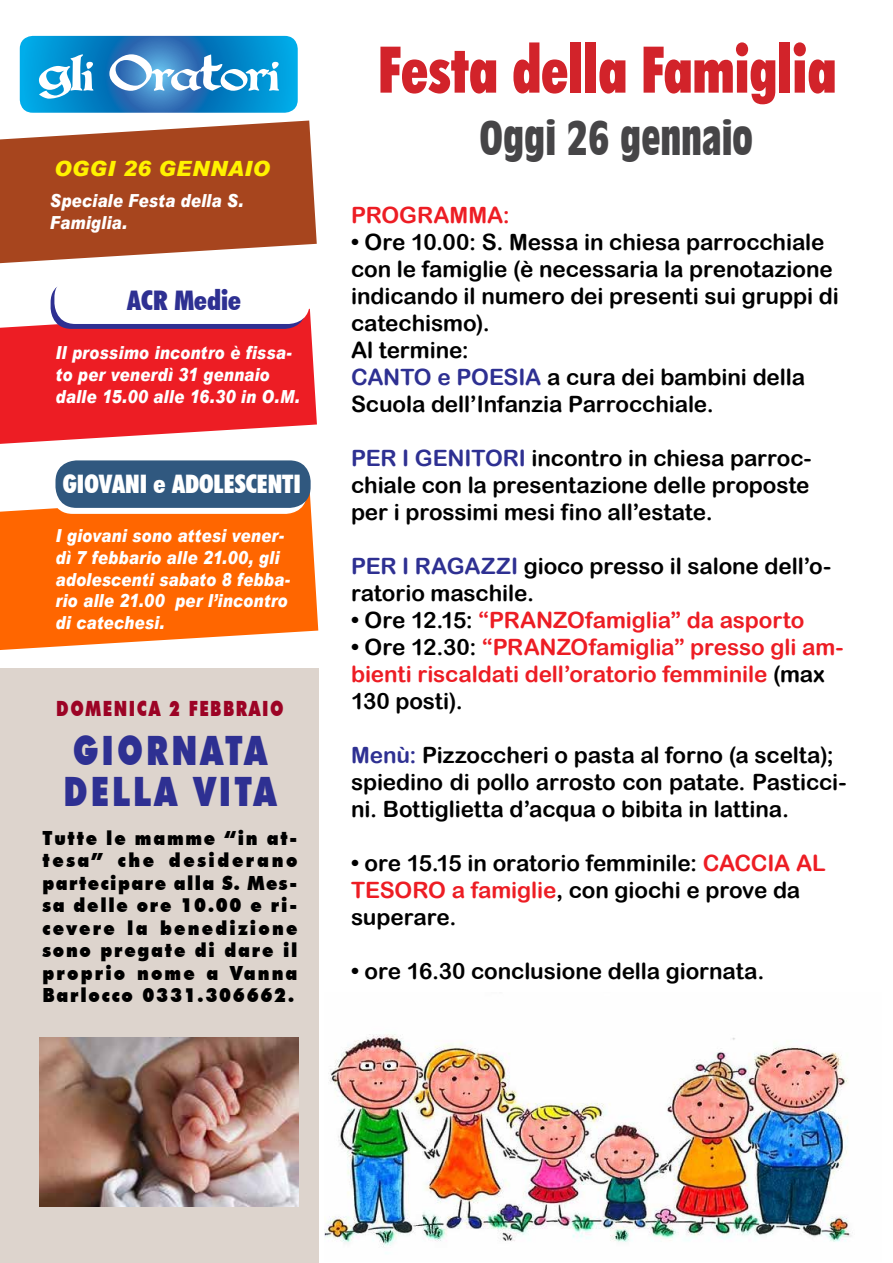
<style>
.page{position:relative;width:893px;height:1263px;background:#fff}
.page>*{position:absolute;margin:0;border:0;box-sizing:border-box;transform-origin:0 0}
.t1{font:900 condensed 64.5px "Futura BT";color:#d2232a;scale:.88 1}
.t2{font:50.1px "Gregorian";letter-spacing:-.01em;color:#fff}
.t3{font:700 condensed 45px "Incised 901 BT";color:#464547}
.t4{font:900 40.5px/40.5px "Futura BT";letter-spacing:.1em;color:#2e3092;scale:.76 1}
.t5{font:900 condensed 27px "Futura BT";color:#2e3092}
.t6{font:900 condensed 25.5px "Futura BT";color:#fff}
.t7{font:22.5px/27px "Arial Rounded MT Bold";letter-spacing:-.005em;color:#000}
.t8{font:22.5px/27px "Arial Rounded MT Bold";letter-spacing:-.005em;color:#ed1d24}
.t9{font:900 21px "Futura BT";letter-spacing:.1em;color:#9c0325;scale:.76 1}
.t10{font:italic 900 21px "Arial";letter-spacing:.01em;color:#fff200}
.t11{font:900 19.5px/22.5px "Futura BT";letter-spacing:.1em;color:#000;text-align:justify;scale:.9 1}
.t12{font:italic 900 18px/21.8px "Arial";letter-spacing:.015em;color:#fff;scale:.84 1}
.s1{color:#2e3092}
.s2{color:#000}
.s3{color:#ed1d24}
</style>
<div class="page">
<svg style="left:20px;top:36px;width:278px;height:77px;background:#1488c9"></svg>
<svg style="left:0;top:121px;width:317px;height:142px;background:#b35f3d"></svg>
<svg style="left:0;top:309px;width:317px;height:135px;background:#ef373d"></svg>
<div style="left:51px;top:281px;width:255px;height:48px;background:#2e3092;border-radius:21px"></div>
<div style="left:54px;top:276px;width:256px;height:48px;background:#fff;border-radius:21px"></div>
<svg style="left:0;top:495px;width:318px;height:155px;background:#ff7519"></svg>
<div style="left:52px;top:466px;width:255px;height:48px;background:#fff;border-radius:21px"></div>
<div style="left:55px;top:460px;width:256px;height:48px;background:#30587f;border-radius:21px"></div>
<div style="left:0;top:669px;width:319px;height:594px;background:#ddd4cd"></div>
<img style="left:39px;top:1037px;width:260px;height:169px">
<img style="left:324px;top:1034px;width:529px;height:213px">
<h2 class="t2" style="left:37px;top:39px;width:242px">gli Oratori</h2>
<p class="t10" style="left:54px;top:156px;width:217px">OGGI 26 GENNAIO</p>
<p class="t12" style="left:50px;top:189px;width:232px">Speciale Festa della S.<br>Famiglia.</p>
<p class="t5" style="left:127px;top:284px;width:115px">ACR Medie</p>
<p class="t12" style="left:55px;top:342px;width:292px">Il prossimo incontro è fissa&shy;to per venerdì 31 gennaio dalle 15.00 alle 16.30 in O.M.</p>
<p class="t6" style="left:63px;top:468px;width:237px">GIOVANI e ADOLESCENTI</p>
<p class="t12" style="left:55px;top:524px;width:281px">I giovani sono attesi vener&shy;dì 7 febbario alle 21.00, gli adolescenti sabato 8 febba&shy;rio alle 21.00 per l’incontro di catechesi.</p>
<p class="t9" style="left:56px;top:696px;width:301px">Domenica 2 febbraio</p>
<h3 class="t4" style="left:64px;top:730px;width:282px">giornata della vita</h3>
<p class="t11" style="left:43px;top:826px;width:285px">Tutte le mamme “in at&shy;tesa” che desiderano partecipare alla S. Mes&shy;sa delle ore 10.00 e ri&shy;cevere la benedizione sono pregate di dare il proprio nome a Vanna Barlocco 0331.306662.</p>
<h1 class="t1" style="left:378px;top:31px;width:522px">Festa della Famiglia</h1>
<h3 class="t3" style="left:480px;top:111px;width:275px">OGGI 26 GENNAIO</h3>
<p class="t8" style="left:351px;top:202px;width:160px">PROGRAMMA:</p>
<p class="t7" style="left:351px;top:229px;width:489px">• Ore 10.00: S. Messa in chiesa parrocchiale con le famiglie (è necessaria la prenotazione indicando il numero dei presenti sui gruppi di catechismo).<br>Al termine:<br><span class="s1">CANTO e POESIA</span> a cura dei bambini della Scuola dell’Infanzia Parrocchiale.</p>
<p class="t7" style="left:351px;top:445px;width:462px;text-align:justify"><span class="s1">PER I GENITORI</span> incontro in chiesa parroc&shy;chiale con la presentazione delle proposte per i prossimi mesi fino all’estate.</p>
<p class="t7" style="left:351px;top:553px;width:481px"><span class="s1">PER I RAGAZZI</span> gioco presso il salone dell’o&shy;ratorio maschile.</p>
<p class="t8" style="left:351px;top:607px;width:455px"><span class="s2">• Ore 12.15:</span> “PRANZOfamiglia” da asporto</p>
<p class="t8" style="left:351px;top:634px;width:494px"><span class="s2">• Ore 12.30:</span> “PRANZOfamiglia” presso gli am&shy;bienti riscaldati dell’oratorio femminile <span class="s2">(max<br>130 posti).</span></p>
<p class="t7" style="left:351px;top:742px;width:497px"><span class="s1">Menù:</span> Pizzoccheri o pasta al forno (a scelta); spiedino di pollo arrosto con patate. Pasticci&shy;ni. Bottiglietta d’acqua o bibita in lattina.</p>
<p class="t7" style="left:351px;top:850px;width:476px">• ore 15.15 in oratorio femminile: <span class="s3">CACCIA AL<br>TESORO a famiglie</span>, con giochi e prove da superare.</p>
<p class="t7" style="left:351px;top:958px;width:415px">• ore 16.30 conclusione della giornata.</p>
</div>
